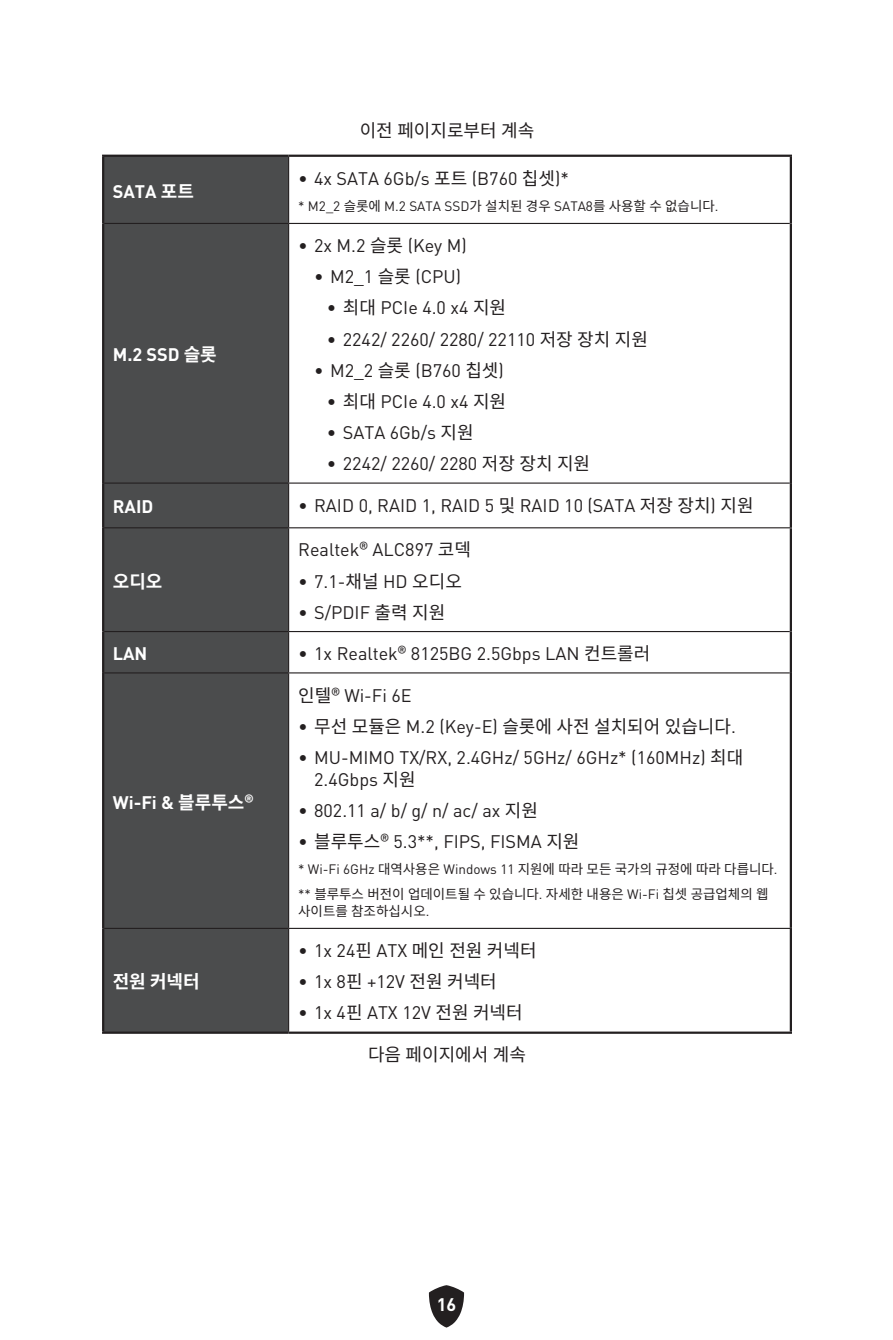
<style>
.page{position:relative;width:893px;height:1340px;background:#fff}
.page>*{position:absolute;margin:0;border:0;box-sizing:border-box;transform-origin:0 0}
.t1{font:18px/31.3px "MSI Din Pro Noto CJK";color:#231f20}
.t2{font:700 18px "MSI Din Pro Noto CJK";color:#fff}
.t3{font:13.5px/25.9px "MSI Din Pro Noto CJK";color:#231f20}
.s1{font-weight:700}
</style>
<div class="page">
<svg style="left:429px;top:1285px;width:35px;height:42px"></svg>
<div style="left:104px;top:157px;width:184px;height:874px;background:#4b4c4d"></div>
<hr style="left:790px;top:157px;width:2px;height:66px;background:#231f20">
<hr style="left:790px;top:223px;width:2px;height:260px;background:#231f20">
<hr style="left:790px;top:483px;width:2px;height:44px;background:#231f20">
<hr style="left:790px;top:929px;width:2px;height:102px;background:#231f20">
<hr style="left:102px;top:1031px;width:187px;height:2px;background:#231f20">
<hr style="left:289px;top:1031px;width:503px;height:2px;background:#231f20">
<hr style="left:102px;top:157px;width:2px;height:66px;background:#231f20">
<hr style="left:102px;top:223px;width:2px;height:260px;background:#231f20">
<hr style="left:102px;top:483px;width:2px;height:45px;background:#231f20">
<hr style="left:102px;top:928px;width:2px;height:103px;background:#231f20">
<hr style="left:288px;top:157px;width:1px;height:66px;background:#231f20">
<hr style="left:288px;top:224px;width:1px;height:258px;background:#231f20">
<hr style="left:288px;top:483px;width:1px;height:44px;background:#231f20">
<hr style="left:288px;top:929px;width:1px;height:102px;background:#231f20">
<hr style="left:102px;top:155px;width:187px;height:2px;background:#231f20">
<hr style="left:289px;top:155px;width:503px;height:2px;background:#231f20">
<hr style="left:104px;top:223px;width:185px;height:1px;background:#231f20">
<hr style="left:289px;top:223px;width:501px;height:1px;background:#231f20">
<hr style="left:104px;top:482px;width:185px;height:1px;background:#231f20">
<hr style="left:289px;top:482px;width:501px;height:1px;background:#231f20">
<hr style="left:104px;top:527px;width:185px;height:1px;background:#231f20">
<hr style="left:289px;top:527px;width:503px;height:1px;background:#231f20">
<hr style="left:288px;top:528px;width:1px;height:103px;background:#231f20">
<hr style="left:104px;top:631px;width:185px;height:1px;background:#231f20">
<hr style="left:289px;top:631px;width:501px;height:1px;background:#231f20">
<hr style="left:288px;top:632px;width:1px;height:40px;background:#231f20">
<hr style="left:104px;top:672px;width:185px;height:1px;background:#231f20">
<hr style="left:289px;top:672px;width:501px;height:1px;background:#231f20">
<hr style="left:288px;top:673px;width:1px;height:254px;background:#231f20">
<hr style="left:104px;top:927px;width:185px;height:2px;background:#231f20">
<hr style="left:289px;top:927px;width:503px;height:2px;background:#231f20">
<hr style="left:102px;top:528px;width:2px;height:103px;background:#231f20">
<hr style="left:102px;top:631px;width:2px;height:42px;background:#231f20">
<hr style="left:102px;top:673px;width:2px;height:255px;background:#231f20">
<hr style="left:790px;top:528px;width:2px;height:103px;background:#231f20">
<hr style="left:790px;top:631px;width:2px;height:42px;background:#231f20">
<hr style="left:790px;top:673px;width:2px;height:254px;background:#231f20">
<p class="t2" style="left:113px;top:181px;width:83px">SATA 포트</p>
<p class="t2" style="left:113px;top:344px;width:106px">M.2 SSD 슬롯</p>
<p class="t1" style="left:360px;top:115px;width:176px">이전 페이지로부터 계속</p>
<p class="t1" style="left:298px;top:163px;width:272px"><span class="s1">∙</span> 4x SATA 6Gb/s 포트 (B760 칩셋)*</p>
<p class="t3" style="left:298px;top:193px;width:422px">* M2_2 슬롯에 M.2 SATA SSD가 설치된 경우 SATA8를 사용할 수 없습니다.</p>
<p class="t1" style="left:298px;top:230px;width:170px"><span class="s1">∙</span> 2x M.2 슬롯 (Key M)</p>
<p class="t1" style="left:314px;top:261px;width:149px">• M2_1 슬롯 (CPU)</p>
<p class="t1" style="left:327px;top:292px;width:181px">• 최대 PCIe 4.0 x4 지원</p>
<p class="t1" style="left:327px;top:324px;width:323px">• 2242/ 2260/ 2280/ 22110 저장 장치 지원</p>
<p class="t1" style="left:314px;top:355px;width:191px">• M2_2 슬롯 (B760 칩셋)</p>
<p class="t1" style="left:327px;top:386px;width:181px">• 최대 PCIe 4.0 x4 지원</p>
<p class="t1" style="left:327px;top:417px;width:148px">• SATA 6Gb/s 지원</p>
<p class="t1" style="left:327px;top:448px;width:265px">• 2242/ 2260/ 2280 저장 장치 지원</p>
<p class="t2" style="left:113px;top:496px;width:42px">RAID</p>
<p class="t1" style="left:298px;top:490px;width:457px"><span class="s1">∙</span> RAID 0, RAID 1, RAID 5 및 RAID 10 (SATA 저장 장치) 지원</p>
<p class="t2" style="left:113px;top:571px;width:51px">오디오</p>
<p class="t1" style="left:298px;top:534px;width:174px">Realtek® ALC897 코덱 <span class="s1">∙</span> 7.1-채널 HD 오디오 <span class="s1">∙</span> S/PDIF 출력 지원</p>
<p class="t2" style="left:113px;top:643px;width:36px">LAN</p>
<p class="t1" style="left:298px;top:638px;width:354px"><span class="s1">∙</span> 1x Realtek® 8125BG 2.5Gbps LAN 컨트롤러</p>
<p class="t2" style="left:113px;top:791px;width:142px">Wi-Fi &amp; 블루투스®</p>
<p class="t2" style="left:113px;top:971px;width:88px">전원 커넥터</p>
<p class="t1" style="left:298px;top:679px;width:447px">인텔® Wi-Fi 6E<br><span class="s1">∙</span> 무선 모듈은 M.2 (Key-E) 슬롯에 사전 설치되어 있습니다. <span class="s1">∙</span> MU-MIMO TX/RX, 2.4GHz/ 5GHz/ 6GHz* (160MHz) 최대</p>
<p class="t1" style="left:298px;top:763px;width:283px;text-indent:16px">2.4Gbps 지원<br><span class="s1">∙</span> 802.11 a/ b/ g/ n/ ac/ ax 지원<br><span class="s1">∙</span> 블루투스® 5.3**, FIPS, FISMA 지원</p>
<p class="t3" style="left:298px;top:856px;width:481px">* Wi-Fi 6GHz 대역사용은 Windows 11 지원에 따라 모든 국가의 규정에 따라 다릅니다. ** 블루투스 버전이 업데이트될 수 있습니다. 자세한 내용은 Wi-Fi 칩셋 공급업체의 웹</p>
<p class="t3" style="left:298px;top:898px;width:133px">사이트를 참조하십시오.</p>
<p class="t1" style="left:298px;top:935px;width:240px"><span class="s1">∙</span> 1x 24핀 ATX 메인 전원 커넥터 <span class="s1">∙</span> 1x 8핀 +12V 전원 커넥터<br><span class="s1">∙</span> 1x 4핀 ATX 12V 전원 커넥터</p>
<p class="t1" style="left:368px;top:1039px;width:160px">다음 페이지에서 계속</p>
<p class="t2" style="left:437px;top:1293px;width:21px">16</p>
</div>
